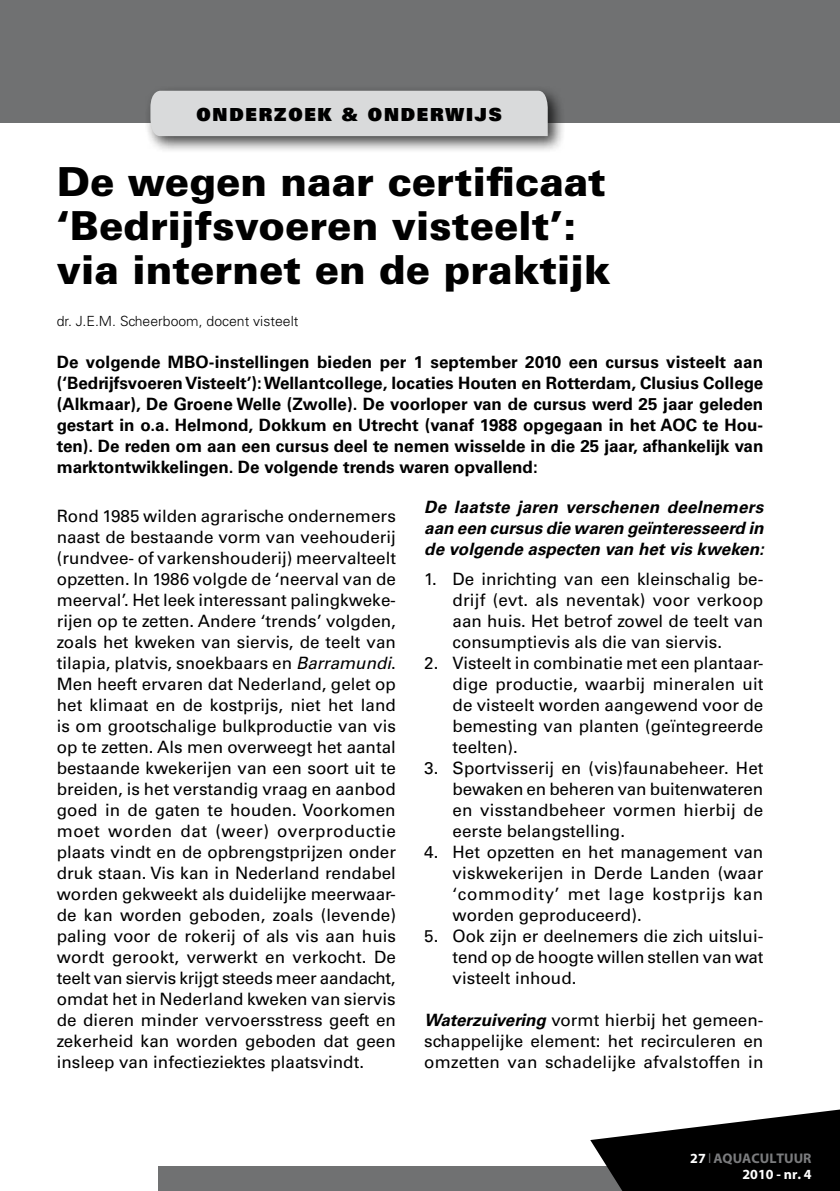
<style>
.page{position:relative;width:840px;height:1191px;background:#fff}
.page>*{position:absolute;margin:0;border:0;box-sizing:border-box;transform-origin:0 0}
.t1{font:900 40px/44px "Univers";color:#000}
.t2{font:900 18px "Univers";letter-spacing:.1em;color:#000}
.t3{font:17px/21px "Univers";color:#000;text-align:justify}
.t4{font:700 17px/21px "Univers";color:#000;text-align:justify}
.t5{font:italic 700 17px/21px "Univers";color:#000;text-align:justify}
.t6{font:300 14px "Univers";color:#000}
.t7{font:700 14px/16px "Myriad";color:#fff;text-align:right}
.s1{font-weight:700;font-style:italic}
.s2{font-style:italic}
.s3{color:#7b7c7e}
</style>
<div class="page">
<div style="left:159px;top:1166px;width:680px;height:25px;background:#707172"></div>
<svg style="left:590px;top:1109px;width:249px;height:82px"></svg>
<div style="left:683px;top:1146px;width:143px;height:45px;background:#000"></div>
<div style="left:0;top:0;width:839px;height:123px;background:#707172"></div>
<div style="left:143px;top:84px;width:421px;height:70px;background:#000;opacity:.75"></div>
<div style="left:150px;top:91px;width:397px;height:45px;background:#d9dadb"></div>
<p class="t2" style="left:196px;top:102px;width:306px">ONDERZOEK &amp; ONDERWIJS</p>
<h1 class="t1" style="left:57px;top:159px;width:555px">De wegen naar certificaat ‘Bedrijfsvoeren visteelt’: via internet en de praktijk</h1>
<p class="t6" style="left:57px;top:312px;width:243px">dr. J.E.M. Scheerboom, docent visteelt</p>
<p class="t4" style="left:57px;top:351px;width:707px">De volgende MBO-instellingen bieden per 1 september 2010 een cursus visteelt aan (‘Bedrijfsvoeren Visteelt’): Wellantcollege, locaties Houten en Rotterdam, Clusius College (Alkmaar), De Groene Welle (Zwolle). De voorloper van de cursus werd 25 jaar geleden gestart in o.a. Helmond, Dokkum en Utrecht (vanaf 1988 opgegaan in het AOC te Hou&shy;ten). De reden om aan een cursus deel te nemen wisselde in die 25 jaar, afhankelijk van marktontwikkelingen. De volgende trends waren opvallend:</p>
<p class="t5" style="left:424px;top:497px;width:341px">De laatste jaren verschenen deelnemers aan een cursus die waren geïnteresseerd in de volgende aspecten van het vis kweken:</p>
<p class="t3" style="left:452px;top:568px;width:312px;text-indent:-28px">1. De inrichting van een kleinschalig be&shy;drijf (evt. als neventak) voor verkoop aan huis. Het betrof zowel de teelt van consumptievis als die van siervis.</p>
<p class="t3" style="left:452px;top:652px;width:312px;text-indent:-28px">2. Visteelt in combinatie met een plantaar&shy;dige productie, waarbij mineralen uit de visteelt worden aangewend voor de bemesting van planten (geïntegreerde teelten).</p>
<p class="t3" style="left:452px;top:757px;width:312px;text-indent:-28px">3. Sportvisserij en (vis)faunabeheer. Het bewaken en beheren van buitenwateren en visstandbeheer vormen hierbij de eerste belangstelling.</p>
<p class="t3" style="left:452px;top:841px;width:312px;text-indent:-28px">4. Het opzetten en het management van viskwekerijen in Derde Landen (waar ‘commodity’ met lage kostprijs kan worden geproduceerd).</p>
<p class="t3" style="left:452px;top:925px;width:312px;text-indent:-28px">5. Ook zijn er deelnemers die zich uitslui&shy;tend op de hoogte willen stellen van wat visteelt inhoud.</p>
<p class="t3" style="left:424px;top:1009px;width:340px"><span class="s1">Waterzuivering</span> vormt hierbij het gemeen&shy;schappelijke element: het recirculeren en omzetten van schadelijke afvalstoffen in</p>
<p class="t3" style="left:57px;top:505px;width:340px">Rond 1985 wilden agrarische ondernemers naast de bestaande vorm van veehouderij (rundvee- of varkenshouderij) meervalteelt opzetten. In 1986 volgde de ‘neerval van de meerval’. Het leek interessant palingkweke&shy;rijen op te zetten. Andere ‘trends’ volgden, zoals het kweken van siervis, de teelt van tilapia, platvis, snoekbaars en <span class="s2">Barramundi</span>.<br>Men heeft ervaren dat Nederland, gelet op het klimaat en de kostprijs, niet het land is om grootschalige bulkproductie van vis op te zetten. Als men overweegt het aantal bestaande kwekerijen van een soort uit te breiden, is het verstandig vraag en aanbod goed in de gaten te houden. Voorkomen moet worden dat (weer) overproductie plaats vindt en de opbrengstprijzen onder druk staan. Vis kan in Nederland rendabel worden gekweekt als duidelijke meerwaar&shy;de kan worden geboden, zoals (levende) paling voor de rokerij of als vis aan huis wordt gerookt, verwerkt en verkocht. De teelt van siervis krijgt steeds meer aandacht, omdat het in Nederland kweken van siervis de dieren minder vervoersstress geeft en zekerheid kan worden geboden dat geen insleep van infectieziektes plaatsvindt.</p>
<p class="t7" style="left:690px;top:1151px;width:123px">27 <span class="s3">❘ AQUACULTUUR<br></span>2010 - NR. 4</p>
</div>
